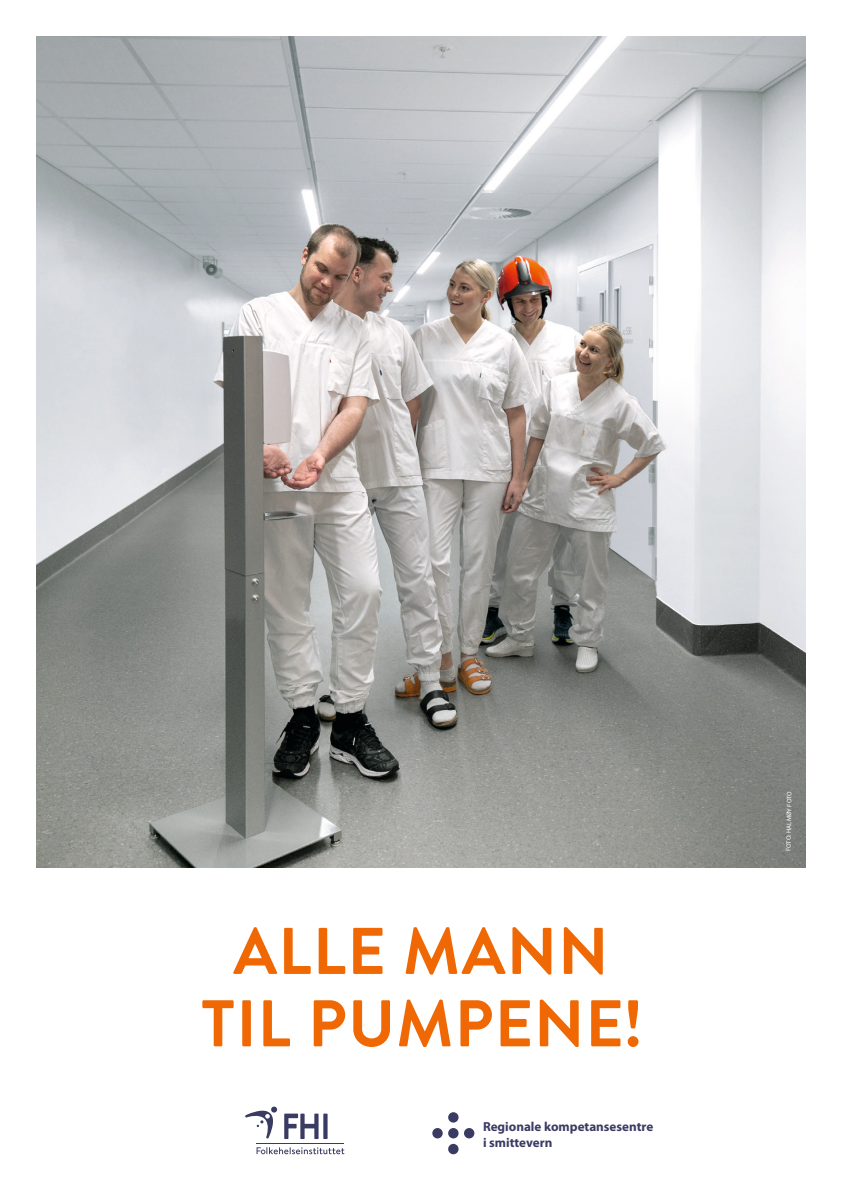
<style>
.page{position:relative;width:842px;height:1191px;background:#fff}
.page>*{position:absolute;margin:0;border:0;box-sizing:border-box;transform-origin:0 0}
.t1{font:700 65.8px/72.4px "Brandon Text";letter-spacing:.02em;color:#ef6804;text-align:center}
.t2{font:700 13.1px/15.7px "Myriad Pro";color:#3a3b62}
.t3{font:6.5px "Myriad Pro";color:#fff}
</style>
<div class="page">
<img style="left:36px;top:36px;width:770px;height:831px">
<svg style="left:245px;top:1106px;width:32px;height:32px"></svg>
<svg style="left:284px;top:1113px;width:35px;height:26px"></svg>
<div style="left:323px;top:1113px;width:5px;height:26px;background:#3a3b62"></div>
<hr style="left:257px;top:1143px;width:87px;height:1px;background:#3a3b62">
<svg style="left:257px;top:1147px;width:87px;height:7px"></svg>
<div style="left:448px;top:1112px;width:11px;height:10px;background:#3a3b62;border-radius:50%"></div>
<div style="left:448px;top:1128px;width:11px;height:10px;background:#3a3b62;border-radius:50%"></div>
<div style="left:464px;top:1128px;width:10px;height:10px;background:#3a3b62;border-radius:50%"></div>
<div style="left:448px;top:1143px;width:11px;height:11px;background:#3a3b62;border-radius:50%"></div>
<div style="left:432px;top:1128px;width:11px;height:10px;background:#3a3b62;border-radius:50%"></div>
<h1 class="t1" style="left:201px;top:913px;width:443px">ALLE MANN<br>TIL PUMPENE!</h1>
<p class="t2" style="left:483px;top:1118px;width:172px">Regionale kompetansesentre i smittevern</p>
<p class="t3" style="left:784px;top:851px;width:62px;rotate:-89deg">FOTO: HALMØY FOTO</p>
</div>
